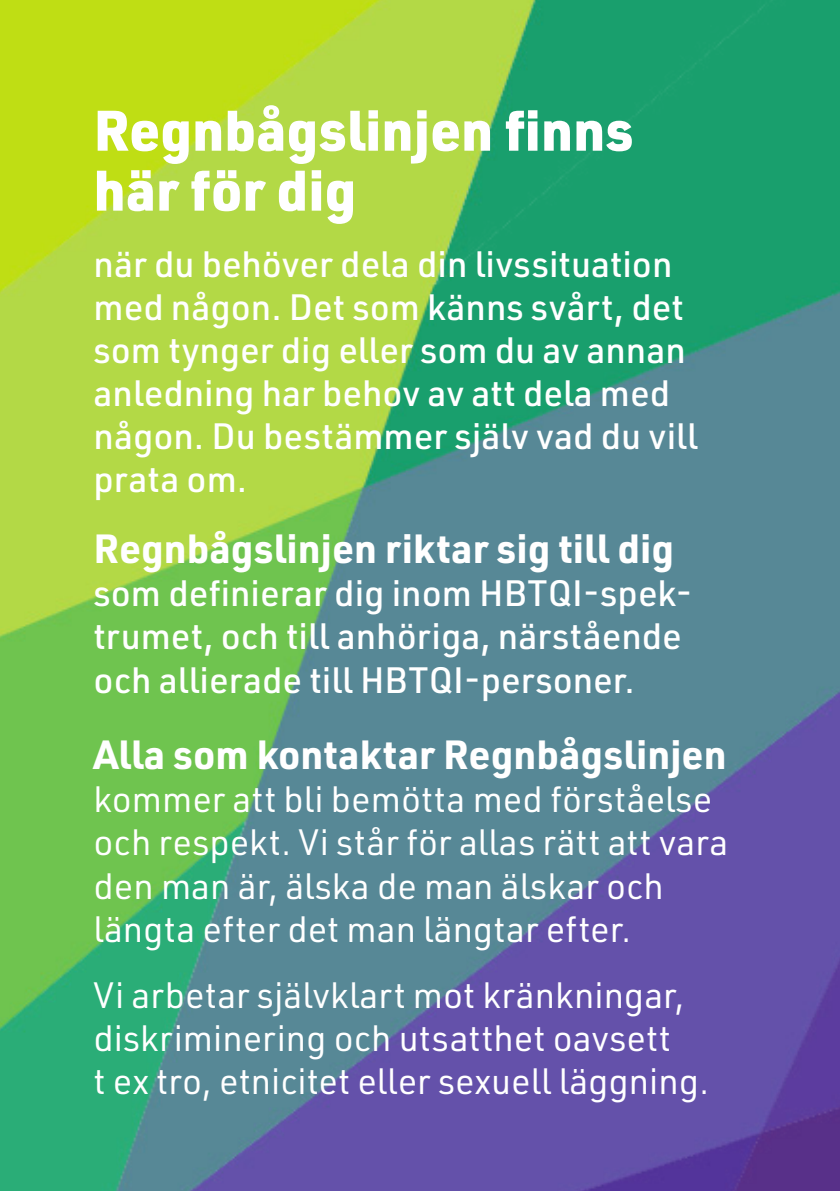
<style>
.page{position:relative;width:840px;height:1191px;background:#fff}
.page>*{position:absolute;margin:0;border:0;box-sizing:border-box;transform-origin:0 0}
.t1{font:900 56px/60px "URWDIN";color:#fff}
.t2{font:700 40px "URWDIN";color:#fff}
.t3{font:500 36px/43.2px "URWDIN";color:#fff}
.t4{font:36px/43.2px "URWDIN";color:#fff}
</style>
<div class="page">
<img style="left:0;top:1px;width:838px;height:1190px">
<p class="t1" style="left:93px;top:98px;width:541px">Regnbågslinjen finns här för dig</p>
<p class="t3" style="left:93px;top:241px;width:605px">när du behöver dela din livssituation med någon. Det som känns svårt, det som tynger dig eller som du av annan anledning har behov av att dela med någon. Du bestämmer själv vad du vill prata om.</p>
<p class="t2" style="left:93px;top:521px;width:581px">Regnbågslinjen riktar sig till dig</p>
<p class="t3" style="left:93px;top:570px;width:600px">som definierar dig inom HBTQI-spek&shy;trumet, och till anhöriga, närstående och allierade till HBTQI-personer.</p>
<p class="t2" style="left:93px;top:727px;width:634px">Alla som kontaktar Regnbågslinjen</p>
<p class="t4" style="left:93px;top:776px;width:636px">kommer att bli bemötta med förståelse och respekt. Vi står för allas rätt att vara den man är, älska de man älskar och längta efter det man längtar efter.</p>
<p class="t4" style="left:93px;top:972px;width:616px">Vi arbetar självklart mot kränkningar, diskriminering och utsatthet oavsett<br>t ex tro, etnicitet eller sexuell läggning.</p>
</div>
